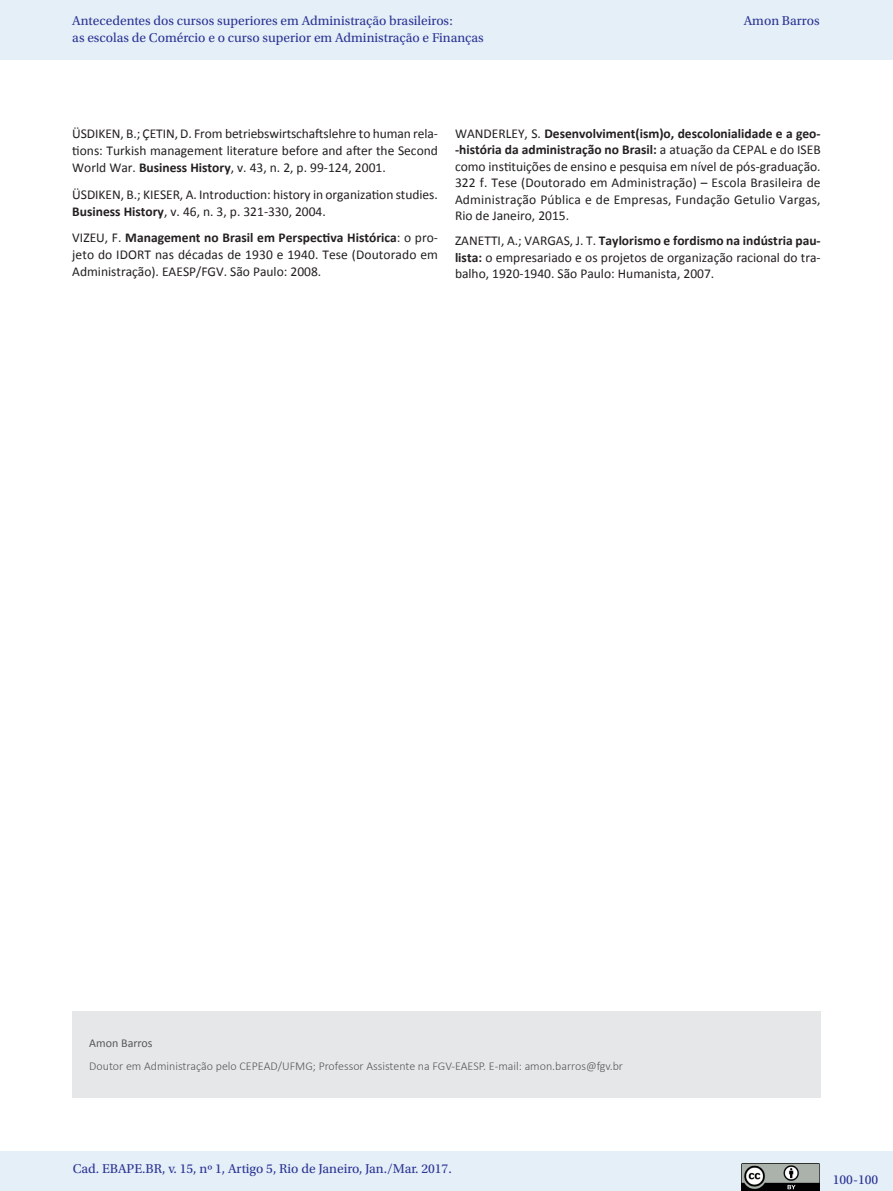
<style>
.page{position:relative;width:893px;height:1191px;background:#fff}
.page>*{position:absolute;margin:0;border:0;box-sizing:border-box;transform-origin:0 0}
.Referencias{font:13.5px/16.5px "Calibri";color:#231f20;text-align:justify}
.t1{font:13.5px/16.5px "Utopia Std";color:#2b3393}
._06_3_nota_de_fim_au{font:300 12px "Calibri";color:#57585a}
._06_3_nota_de_fim_au-2{font:12px "Calibri";color:#57585a}
.s1{font-weight:700}
</style>
<div class="page">
<div style="left:0;top:0;width:893px;height:60px;background:#e4eff8"></div>
<div style="left:0;top:1151px;width:893px;height:40px;background:#e4eff8"></div>
<img style="left:742px;top:1163px;width:77px;height:27px">
<div style="left:72px;top:1011px;width:749px;height:86px;background:#e6e7e9"></div>
<p class="t1" style="left:72px;top:13px;width:413px">Antecedentes dos cursos superiores em Administração brasileiros:<br>as escolas de Comércio e o curso superior em Administração e Finanças</p>
<p class="t1" style="left:744px;top:13px;width:77px">Amon Barros</p>
<p class="Referencias" style="left:72px;top:125px;width:367px;line-height:17.2px">ÜSDIKEN, B.; ÇETIN, D. From betriebswirtschaftslehre to human rela&shy;tions: Turkish management literature before and after the Second World War. <span class="s1">Business History</span>, v. 43, n. 2, p. 99-124, 2001.</p>
<p class="Referencias" style="left:72px;top:186px;width:367px;line-height:17.2px">ÜSDIKEN, B.; KIESER, A. Introduction: history in organization studies.<br><span class="s1">Business History</span>, v. 46, n. 3, p. 321-330, 2004.</p>
<p class="Referencias" style="left:72px;top:229px;width:367px;line-height:17.2px">VIZEU, F. <span class="s1">Management no Brasil em Perspectiva Histórica</span>: o pro&shy;jeto do IDORT nas décadas de 1930 e 1940. Tese (Doutorado em Administração). EAESP/FGV. São Paulo: 2008.</p>
<p class="Referencias" style="left:455px;top:125px;width:367px">WANDERLEY, S. <span class="s1">Desenvolviment(ism)o, descolonialidade e a geo--história da administração no Brasil:</span> a atuação da CEPAL e do ISEB como instituições de ensino e pesquisa em nível de pós-graduação.<br>322 f. Tese (Doutorado em Administração) – Escola Brasileira de Administração Pública e de Empresas, Fundação Getulio Vargas, Rio de Janeiro, 2015.</p>
<p class="Referencias" style="left:455px;top:233px;width:367px">ZANETTI, A.; VARGAS, J. T. <span class="s1">Taylorismo e fordismo na indústria pau&shy;lista:</span> o empresariado e os projetos de organização racional do tra&shy;balho, 1920-1940. São Paulo: Humanista, 2007.</p>
<p class="_06_3_nota_de_fim_au-2" style="left:89px;top:1035px;width:65px">Amon Barros</p>
<p class="_06_3_nota_de_fim_au" style="left:89px;top:1059px;width:535px">Doutor em Administração pelo CEPEAD/UFMG; Professor Assistente na FGV-EAESP. E-mail: amon.barros@fgv.br</p>
<p class="t1" style="left:73px;top:1160px;width:380px">Cad. EBAPE.BR, v. 15, nº 1, Artigo 5, Rio de Janeiro, Jan./Mar. 2017.</p>
<p class="t1" style="left:833px;top:1171px;width:47px">100-100</p>
</div>
